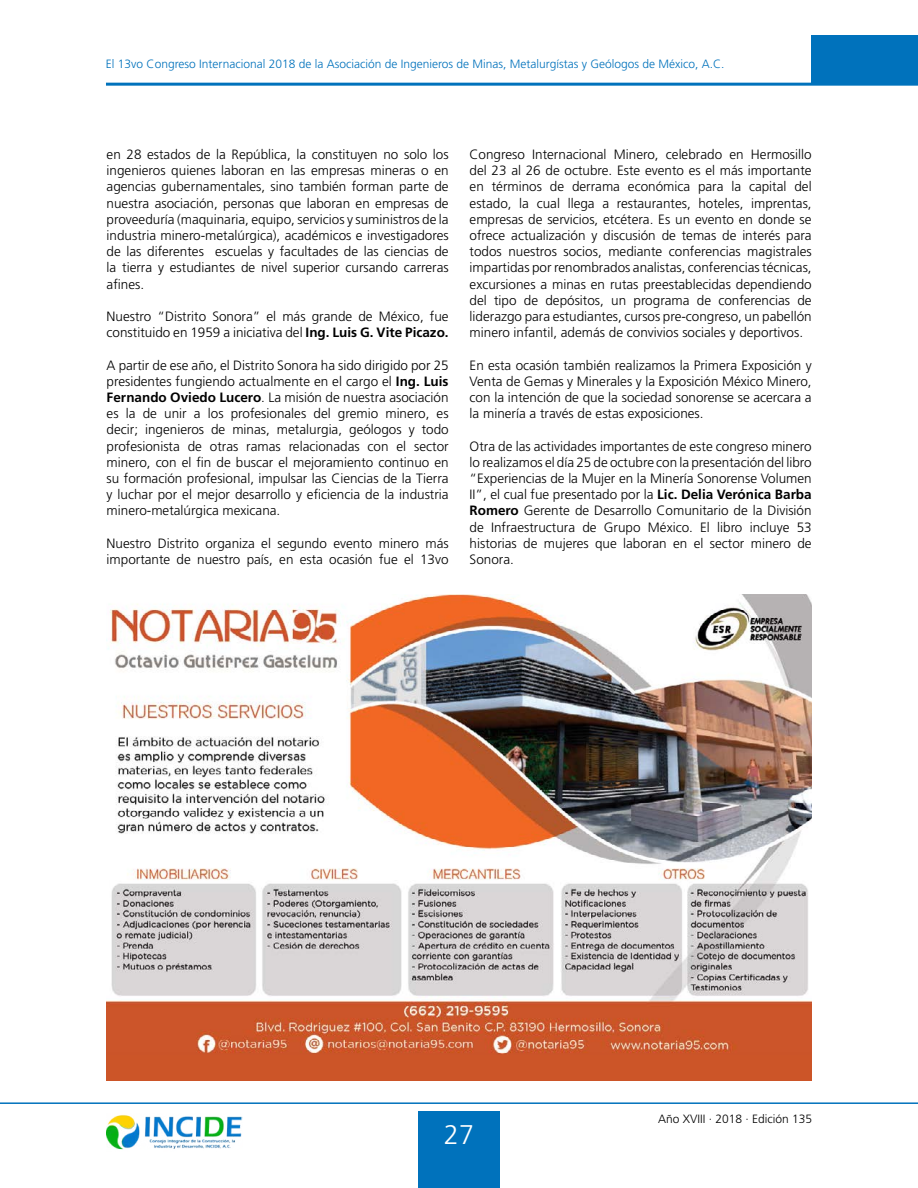
<style>
.page{position:relative;width:918px;height:1188px;background:#fff}
.page>*{position:absolute;margin:0;border:0;box-sizing:border-box;transform-origin:0 0}
.t1{font:300 27px "Frutiger LT Std";color:#fff}
.t2{font:300 13.5px/16.2px "Frutiger LT Std";color:#000;text-align:justify}
.t3{font:300 12px "Frutiger LT Std";color:#0072bc}
.t4{font:300 12px "Frutiger LT Std";color:#000}
.s1{font-weight:700}
</style>
<div class="page">
<hr style="left:0;top:1102px;width:918px;height:2px;background:#0072bc">
<div style="left:418px;top:1112px;width:82px;height:76px;background:#0072bc"></div>
<div style="left:811px;top:35px;width:107px;height:48px;background:#0072bc"></div>
<hr style="left:106px;top:83px;width:812px;height:3px;background:#0072bc">
<img style="left:107px;top:1115px;width:136px;height:35px">
<img style="left:107px;top:594px;width:704px;height:462px">
<div style="left:106px;top:1056px;width:705px;height:25px;background:#cc5528"></div>
<p class="t3" style="left:106px;top:57px;width:620px">El 13vo Congreso Internacional 2018 de la Asociación de Ingenieros de Minas, Metalurgístas y Geólogos de México, A.C.</p>
<p class="t2" style="left:107px;top:146px;width:344px">en 28 estados de la República, la constituyen no solo los ingenieros quienes laboran en las empresas mineras o en agencias gubernamentales, sino también forman parte de nuestra asociación, personas que laboran en empresas de proveeduría (maquinaria, equipo, servicios y suministros de la industria minero-metalúrgica), académicos e investigadores de las diferentes escuelas y facultades de las ciencias de la tierra y estudiantes de nivel superior cursando carreras afines.</p>
<p class="t2" style="left:107px;top:308px;width:344px">Nuestro “Distrito Sonora” el más grande de México, fue constituido en 1959 a iniciativa del <span class="s1">Ing. Luis G. Vite Picazo.</span></p>
<p class="t2" style="left:107px;top:357px;width:344px">A partir de ese año, el Distrito Sonora ha sido dirigido por 25 presidentes fungiendo actualmente en el cargo el <span class="s1">Ing. Luis Fernando Oviedo Lucero</span>. La misión de nuestra asociación es la de unir a los profesionales del gremio minero, es decir; ingenieros de minas, metalurgia, geólogos y todo profesionista de otras ramas relacionadas con el sector minero, con el fin de buscar el mejoramiento continuo en su formación profesional, impulsar las Ciencias de la Tierra y luchar por el mejor desarrollo y eficiencia de la industria minero-metalúrgica mexicana.</p>
<p class="t2" style="left:107px;top:535px;width:344px">Nuestro Distrito organiza el segundo evento minero más importante de nuestro país, en esta ocasión fue el 13vo</p>
<p class="t2" style="left:470px;top:146px;width:344px">Congreso Internacional Minero, celebrado en Hermosillo del 23 al 26 de octubre. Este evento es el más importante en términos de derrama económica para la capital del estado, la cual llega a restaurantes, hoteles, imprentas, empresas de servicios, etcétera. Es un evento en donde se ofrece actualización y discusión de temas de interés para todos nuestros socios, mediante conferencias magistrales impartidas por renombrados analistas, conferencias técnicas, excursiones a minas en rutas preestablecidas dependiendo del tipo de depósitos, un programa de conferencias de liderazgo para estudiantes, cursos pre-congreso, un pabellón minero infantil, además de convivios sociales y deportivos.</p>
<p class="t2" style="left:470px;top:357px;width:344px">En esta ocasión también realizamos la Primera Exposición y Venta de Gemas y Minerales y la Exposición México Minero, con la intención de que la sociedad sonorense se acercara a la minería a través de estas exposiciones.</p>
<p class="t2" style="left:470px;top:438px;width:344px">Otra de las actividades importantes de este congreso minero lo realizamos el día 25 de octubre con la presentación del libro “Experiencias de la Mujer en la Minería Sonorense Volumen II”, el cual fue presentado por la <span class="s1">Lic. Delia Verónica Barba Romero</span> Gerente de Desarrollo Comunitario de la División de Infraestructura de Grupo México. El libro incluye 53 historias de mujeres que laboran en el sector minero de Sonora.</p>
<p class="t4" style="left:658px;top:1112px;width:156px">Año XVIII · 2018 · Edición 135</p>
<h1 class="t1" style="left:444px;top:1119px;width:32px">27</h1>
</div>
